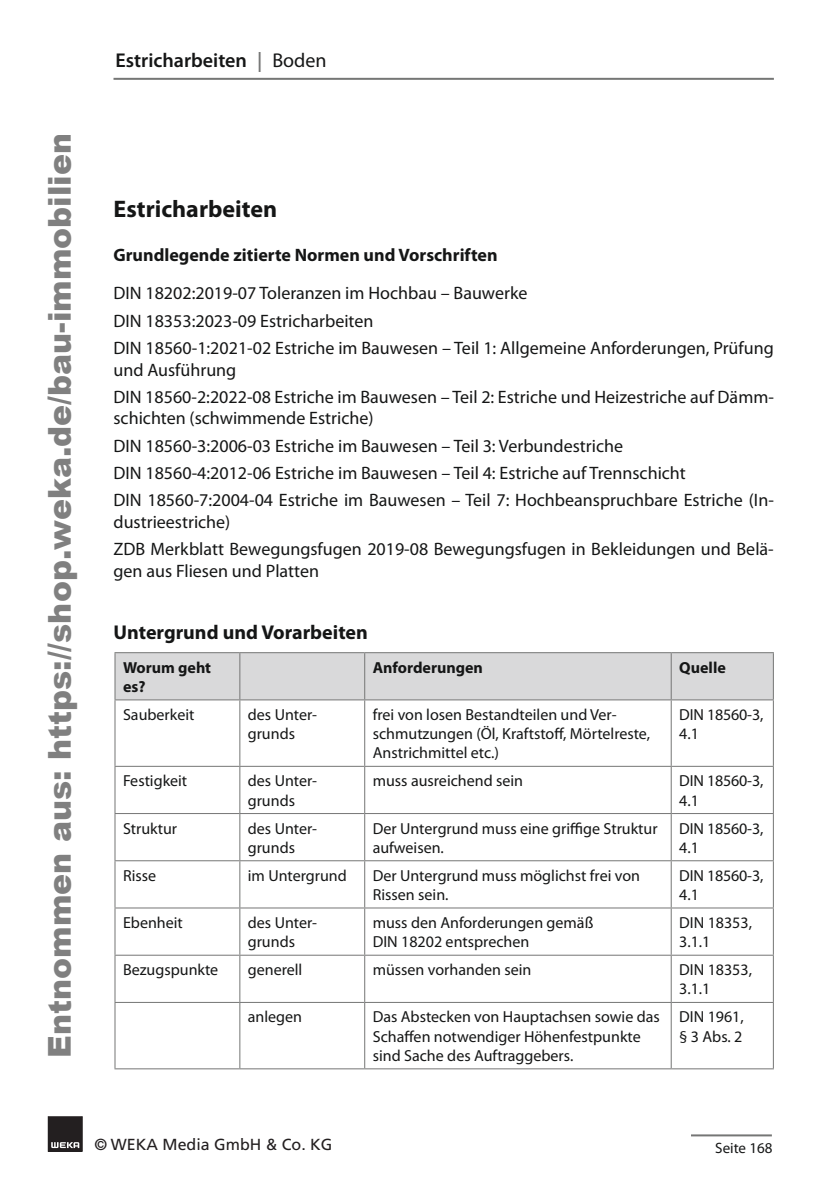
<style>
.page{position:relative;width:840px;height:1191px;background:#fff}
.page>*{position:absolute;margin:0;border:0;box-sizing:border-box;transform-origin:0 0}
.t1{font:900 31.6px "Arial";color:rgb(0 0 0/.5)}
.t2{font:700 24px "Myriad Pro";color:#151616}
.t3{font:700 20px "Myriad Pro";color:#151616}
.t4{font:600 20px "Myriad Pro";color:#151616}
.t5{font:18px/27.2px "Myriad Pro";color:#151616}
.t6{font:700 18px "Myriad Pro";color:#151616}
.t7{font:16px/19.2px "Myriad Pro";color:#151616}
.t8{font:700 16px/19.2px "Myriad Pro";color:#151616}
.t9{font:16px "Frutiger LT Std";color:#231f20}
.t10{font:15px "Myriad Pro";color:#151616}
.s1{color:#757675}
.s2{font-weight:400}
</style>
<div class="page">
<div style="left:48px;top:1116px;width:34px;height:35px;background:#231f20"></div>
<div style="left:48px;top:1116px;width:34px;height:35px;border:1px solid #231f20"></div>
<svg style="left:51px;top:1142px;width:28px;height:6px"></svg>
<hr style="left:690px;top:1134px;width:81px;height:2px;background:#757675">
<hr style="left:113px;top:78px;width:660px;height:2px;background:#757675">
<div style="left:115px;top:653px;width:657px;height:46px;background:#d9d9da"></div>
<hr style="left:114px;top:652px;width:126px;height:1px;background:#757675">
<hr style="left:114px;top:653px;width:1px;height:46px;background:#757675">
<hr style="left:114px;top:699px;width:126px;height:1px;background:#757675">
<hr style="left:240px;top:652px;width:124px;height:1px;background:#757675">
<hr style="left:239px;top:653px;width:1px;height:46px;background:#757675">
<hr style="left:240px;top:699px;width:124px;height:1px;background:#757675">
<hr style="left:364px;top:652px;width:306px;height:1px;background:#757675">
<hr style="left:364px;top:653px;width:1px;height:46px;background:#757675">
<hr style="left:364px;top:699px;width:306px;height:1px;background:#757675">
<hr style="left:670px;top:652px;width:103px;height:1px;background:#757675">
<hr style="left:670px;top:653px;width:1px;height:46px;background:#757675">
<hr style="left:772px;top:653px;width:1px;height:46px;background:#757675">
<hr style="left:670px;top:699px;width:103px;height:1px;background:#757675">
<hr style="left:114px;top:700px;width:1px;height:66px;background:#757675">
<hr style="left:239px;top:700px;width:1px;height:66px;background:#757675">
<hr style="left:364px;top:700px;width:1px;height:66px;background:#757675">
<hr style="left:670px;top:700px;width:1px;height:66px;background:#757675">
<hr style="left:772px;top:700px;width:1px;height:66px;background:#757675">
<hr style="left:114px;top:766px;width:126px;height:1px;background:#757675">
<hr style="left:114px;top:767px;width:1px;height:46px;background:#757675">
<hr style="left:240px;top:766px;width:124px;height:1px;background:#757675">
<hr style="left:239px;top:767px;width:1px;height:46px;background:#757675">
<hr style="left:364px;top:766px;width:306px;height:1px;background:#757675">
<hr style="left:364px;top:767px;width:1px;height:46px;background:#757675">
<hr style="left:670px;top:766px;width:103px;height:1px;background:#757675">
<hr style="left:670px;top:767px;width:1px;height:46px;background:#757675">
<hr style="left:772px;top:767px;width:1px;height:46px;background:#757675">
<hr style="left:114px;top:813px;width:126px;height:1px;background:#757675">
<hr style="left:114px;top:814px;width:1px;height:46px;background:#757675">
<hr style="left:240px;top:813px;width:124px;height:1px;background:#757675">
<hr style="left:239px;top:814px;width:1px;height:46px;background:#757675">
<hr style="left:364px;top:813px;width:306px;height:1px;background:#757675">
<hr style="left:364px;top:814px;width:1px;height:46px;background:#757675">
<hr style="left:670px;top:813px;width:103px;height:1px;background:#757675">
<hr style="left:670px;top:814px;width:1px;height:46px;background:#757675">
<hr style="left:772px;top:814px;width:1px;height:46px;background:#757675">
<hr style="left:114px;top:860px;width:126px;height:1px;background:#757675">
<hr style="left:114px;top:861px;width:1px;height:46px;background:#757675">
<hr style="left:240px;top:860px;width:124px;height:1px;background:#757675">
<hr style="left:239px;top:861px;width:1px;height:46px;background:#757675">
<hr style="left:364px;top:860px;width:306px;height:1px;background:#757675">
<hr style="left:364px;top:861px;width:1px;height:46px;background:#757675">
<hr style="left:670px;top:860px;width:103px;height:1px;background:#757675">
<hr style="left:670px;top:861px;width:1px;height:46px;background:#757675">
<hr style="left:772px;top:861px;width:1px;height:46px;background:#757675">
<hr style="left:114px;top:907px;width:126px;height:1px;background:#757675">
<hr style="left:114px;top:908px;width:1px;height:46px;background:#757675">
<hr style="left:240px;top:907px;width:124px;height:1px;background:#757675">
<hr style="left:239px;top:908px;width:1px;height:46px;background:#757675">
<hr style="left:364px;top:907px;width:306px;height:1px;background:#757675">
<hr style="left:364px;top:908px;width:1px;height:46px;background:#757675">
<hr style="left:670px;top:907px;width:103px;height:1px;background:#757675">
<hr style="left:670px;top:908px;width:1px;height:46px;background:#757675">
<hr style="left:772px;top:908px;width:1px;height:46px;background:#757675">
<hr style="left:114px;top:954px;width:126px;height:1px;background:#757675">
<hr style="left:114px;top:955px;width:1px;height:47px;background:#757675">
<hr style="left:240px;top:954px;width:124px;height:1px;background:#757675">
<hr style="left:239px;top:955px;width:1px;height:47px;background:#757675">
<hr style="left:364px;top:954px;width:306px;height:1px;background:#757675">
<hr style="left:364px;top:955px;width:1px;height:47px;background:#757675">
<hr style="left:670px;top:954px;width:103px;height:1px;background:#757675">
<hr style="left:670px;top:955px;width:1px;height:47px;background:#757675">
<hr style="left:772px;top:955px;width:1px;height:47px;background:#757675">
<hr style="left:114px;top:1002px;width:126px;height:1px;background:#757675">
<hr style="left:114px;top:1003px;width:1px;height:65px;background:#757675">
<hr style="left:240px;top:1002px;width:124px;height:1px;background:#757675">
<hr style="left:239px;top:1003px;width:1px;height:65px;background:#757675">
<hr style="left:364px;top:1002px;width:306px;height:1px;background:#757675">
<hr style="left:364px;top:1003px;width:1px;height:65px;background:#757675">
<hr style="left:670px;top:1002px;width:103px;height:1px;background:#757675">
<hr style="left:670px;top:1003px;width:1px;height:65px;background:#757675">
<hr style="left:772px;top:1003px;width:1px;height:65px;background:#757675">
<hr style="left:114px;top:1068px;width:126px;height:1px;background:#757675">
<hr style="left:240px;top:1068px;width:124px;height:1px;background:#757675">
<hr style="left:364px;top:1068px;width:306px;height:1px;background:#757675">
<hr style="left:670px;top:1068px;width:103px;height:1px;background:#757675">
<h1 class="t1" style="left:37px;top:1057px;width:926px;rotate:-90deg">Entnommen aus: https://shop.weka.de/bau-immobilien</h1>
<p class="t4" style="left:115px;top:48px;width:213px">Estricharbeiten <span class="s1">|</span> <span class="s2">Boden</span></p>
<h2 class="t2" style="left:113px;top:193px;width:165px">Estricharbeiten</h2>
<p class="t6" style="left:113px;top:243px;width:385px">Grundlegende zitierte Normen und Vorschriften</p>
<p class="t5" style="left:113px;top:279px;width:661px">DIN 18202:2019-07 Toleranzen im Hochbau – Bauwerke<br>DIN 18353:2023-09 Estricharbeiten<br>DIN 18560-1:2021-02 Estriche im Bauwesen – Teil 1: Allgemeine Anforderungen, Prüfung</p>
<p class="t5" style="left:113px;top:356px;width:661px">und Ausführung<br>DIN 18560-2:2022-08 Estriche im Bauwesen – Teil 2: Estriche und Heizestriche auf Dämm-</p>
<p class="t5" style="left:113px;top:404px;width:661px">schichten (schwimmende Estriche)<br>DIN 18560-3:2006-03 Estriche im Bauwesen – Teil 3: Verbundestriche<br>DIN 18560-4:2012-06 Estriche im Bauwesen – Teil 4: Estriche auf Trennschicht<br>DIN 18560-7:2004-04 Estriche im Bauwesen – Teil 7: Hochbeanspruchbare Estriche (In-</p>
<p class="t5" style="left:113px;top:508px;width:661px">dustrieestriche)<br>ZDB Merkblatt Bewegungsfugen 2019-08 Bewegungsfugen in Bekleidungen und Belä-</p>
<p class="t5" style="left:113px;top:557px;width:207px">gen aus Fliesen und Platten</p>
<p class="t3" style="left:113px;top:619px;width:256px">Untergrund und Vorarbeiten</p>
<p class="t8" style="left:123px;top:657px;width:90px">Worum geht es?</p>
<p class="t8" style="left:372px;top:657px;width:112px">Anforderungen</p>
<p class="t8" style="left:678px;top:657px;width:48px">Quelle</p>
<p class="t7" style="left:123px;top:704px;width:73px">Sauberkeit</p>
<p class="t7" style="left:248px;top:704px;width:71px">des Unter&shy;grunds</p>
<p class="t7" style="left:372px;top:704px;width:279px">frei von losen Bestandteilen und Ver&shy;schmutzungen (Öl, Kraftstoff, Mörtelreste,<br>Anstrichmittel etc.)</p>
<p class="t7" style="left:678px;top:704px;width:86px">DIN 18560-3,<br>4.1</p>
<p class="t7" style="left:123px;top:771px;width:66px">Festigkeit</p>
<p class="t7" style="left:248px;top:771px;width:71px">des Unter&shy;grunds</p>
<p class="t7" style="left:372px;top:771px;width:152px">muss ausreichend sein</p>
<p class="t7" style="left:678px;top:771px;width:86px">DIN 18560-3,<br>4.1</p>
<p class="t7" style="left:123px;top:818px;width:56px">Struktur</p>
<p class="t7" style="left:248px;top:818px;width:71px">des Unter&shy;grunds</p>
<p class="t7" style="left:372px;top:818px;width:286px">Der Untergrund muss eine griffige Struktur aufweisen.</p>
<p class="t7" style="left:678px;top:818px;width:86px">DIN 18560-3,<br>4.1</p>
<p class="t7" style="left:123px;top:865px;width:35px">Risse</p>
<p class="t7" style="left:248px;top:865px;width:100px">im Untergrund</p>
<p class="t7" style="left:372px;top:865px;width:269px">Der Untergrund muss möglichst frei von<br>Rissen sein.</p>
<p class="t7" style="left:678px;top:865px;width:86px">DIN 18560-3,<br>4.1</p>
<p class="t7" style="left:123px;top:912px;width:61px">Ebenheit</p>
<p class="t7" style="left:248px;top:912px;width:71px">des Unter&shy;grunds</p>
<p class="t7" style="left:372px;top:912px;width:222px">muss den Anforderungen gemäß<br>DIN 18202 entsprechen</p>
<p class="t7" style="left:678px;top:912px;width:74px">DIN 18353,<br>3.1.1</p>
<p class="t7" style="left:123px;top:960px;width:97px">Bezugspunkte</p>
<p class="t7" style="left:248px;top:960px;width:56px">generell</p>
<p class="t7" style="left:372px;top:960px;width:160px">müssen vorhanden sein</p>
<p class="t7" style="left:678px;top:960px;width:74px">DIN 18353,<br>3.1.1</p>
<p class="t7" style="left:248px;top:1007px;width:56px">anlegen</p>
<p class="t7" style="left:372px;top:1007px;width:288px">Das Abstecken von Hauptachsen sowie das<br>Schaffen notwendiger Höhenfestpunkte sind Sache des Auftraggebers.</p>
<p class="t7" style="left:678px;top:1007px;width:66px">DIN 1961, § 3 Abs. 2</p>
<p class="t9" style="left:94px;top:1134px;width:239px">© WEKA Media GmbH &amp; Co. KG</p>
<p class="t10" style="left:714px;top:1138px;width:59px">Seite 168</p>
</div>
